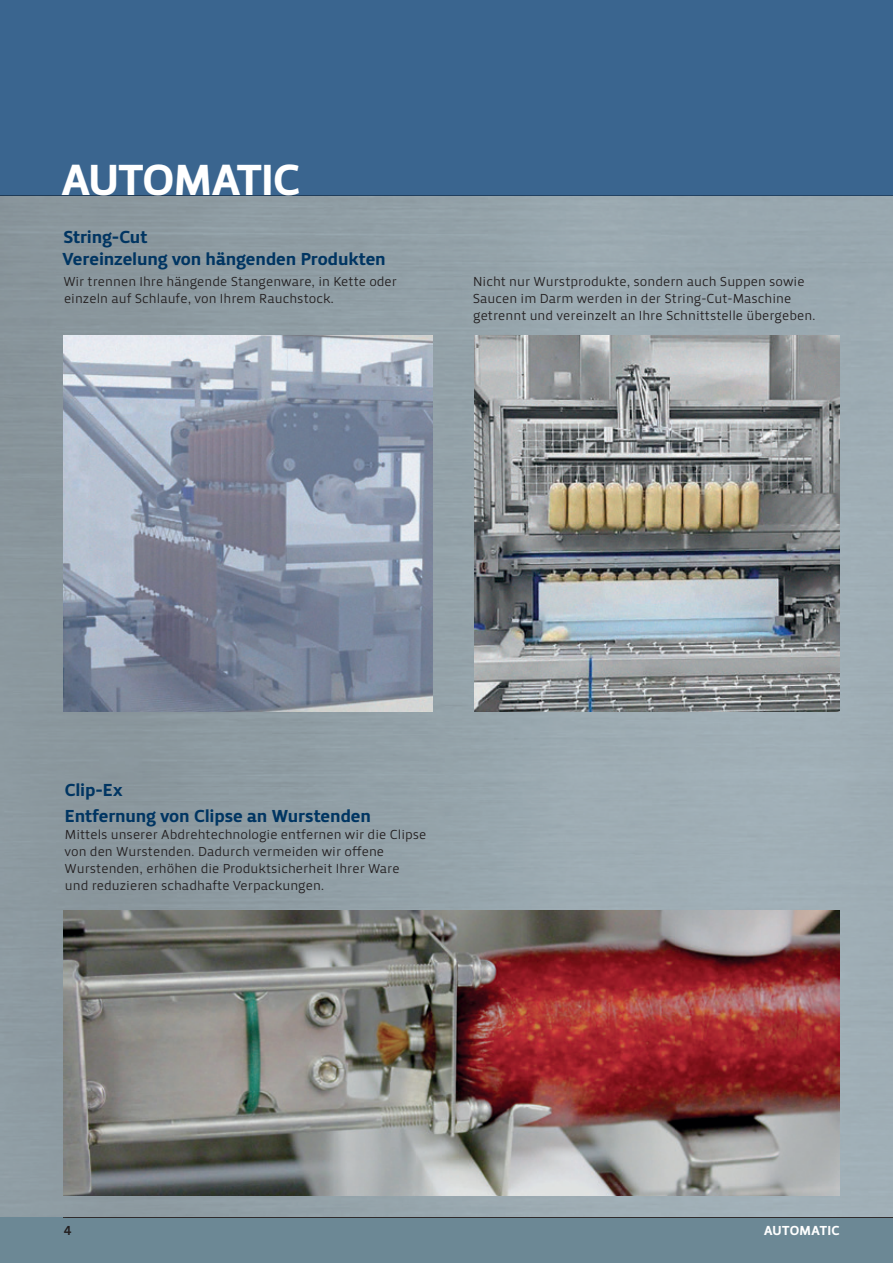
<style>
.page{position:relative;width:893px;height:1263px;background:#fff}
.page>*{position:absolute;margin:0;border:0;box-sizing:border-box;transform-origin:0 0}
.t1{font:45px "Priva Pro Four";letter-spacing:-.015em;color:#fff}
.t2{font:18px/21.3px "Priva Pro Four";letter-spacing:-.01em;color:#003562}
.t3{font:13.5px/17px "Priva Pro One";color:#231f20}
.t4{font:13.5px "Priva Pro Four";letter-spacing:.02em;color:#fff}
.t5{font:13.5px "Priva Pro Three";color:#231f20}
</style>
<div class="page">
<div style="left:0;top:196px;width:893px;height:1067px;background:linear-gradient(to right,#87949b,#a2b1b8)"></div>
<div style="left:0;top:1217px;width:893px;height:46px;background:#6c8895"></div>
<div style="left:0;top:0;width:893px;height:196px;background:#3a658f"></div>
<hr style="left:63px;top:1215px;width:830px;height:3px;background:#fff">
<hr style="left:63px;top:1216px;width:830px;height:2px;background:#231f20;opacity:.3">
<img style="left:474px;top:336px;width:366px;height:375px">
<img style="left:64px;top:336px;width:368px;height:375px">
<img style="left:64px;top:911px;width:776px;height:284px">
<h1 class="t1" style="left:62px;top:152px;width:240px">AUTOMATIC</h1>
<h2 class="t2" style="left:63px;top:227px;width:325px">String-Cut<br>Vereinzelung von hängenden Produkten</h2>
<p class="t3" style="left:63px;top:273px;width:335px">Wir trennen Ihre hängende Stangenware, in Kette oder einzeln auf Schlaufe, von Ihrem Rauchstock.</p>
<p class="t3" style="left:473px;top:273px;width:345px">Nicht nur Wurstprodukte, sondern auch Suppen sowie<br>Saucen im Darm werden in der String-Cut-Maschine getrennt und vereinzelt an Ihre Schnittstelle übergeben.</p>
<h2 class="t2" style="left:65px;top:777px;width:308px;line-height:25.5px">Clip-Ex<br>Entfernung von Clipse an Wurstenden</h2>
<p class="t3" style="left:64px;top:826px;width:364px">Mittels unserer Abdrehtechnologie entfernen wir die Clipse von den Wurstenden. Dadurch vermeiden wir offene Wurstenden, erhöhen die Produktsicherheit Ihrer Ware und reduzieren schadhafte Verpackungen.</p>
<p class="t5" style="left:64px;top:1222px;width:9px">4</p>
<p class="t4" style="left:764px;top:1222px;width:77px">AUTOMATIC</p>
</div>
